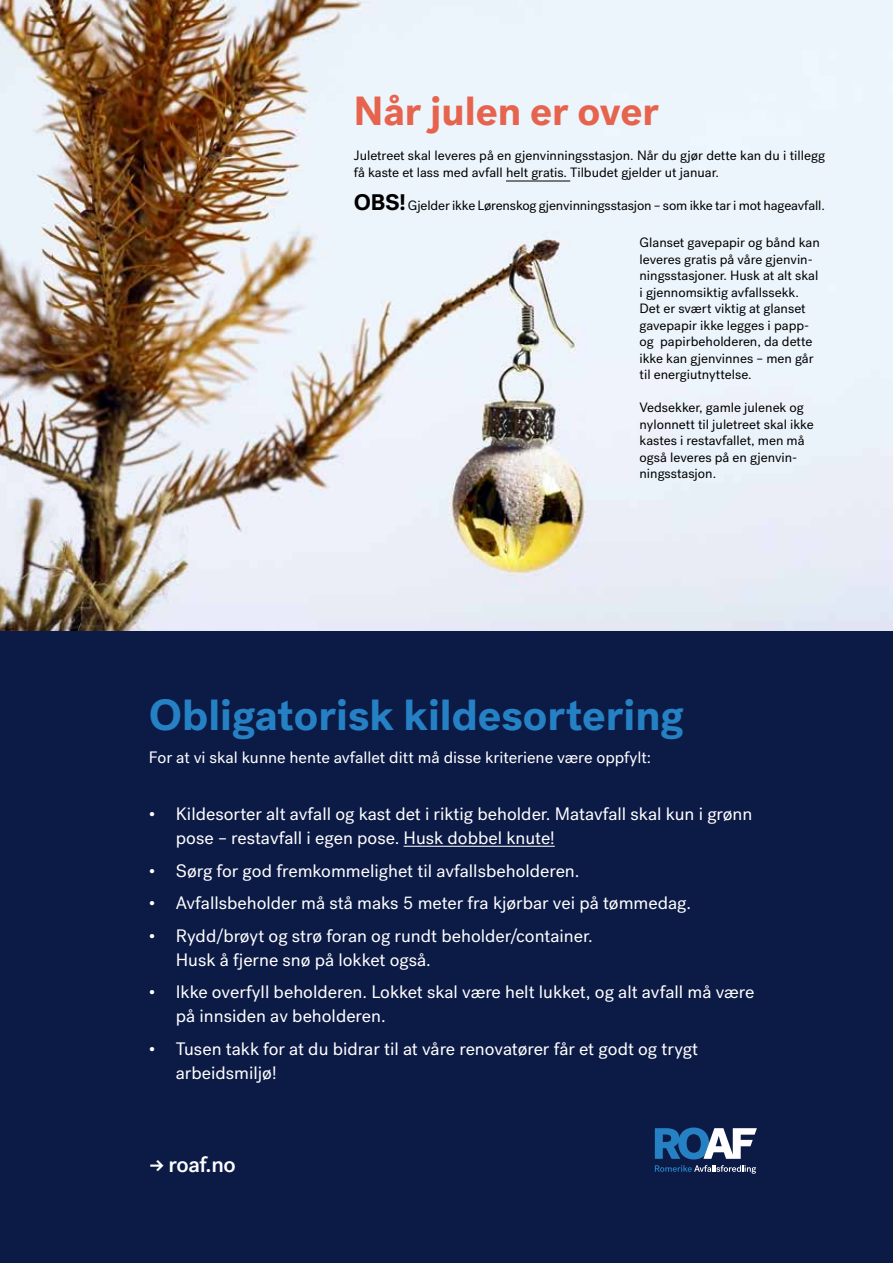
<style>
.page{position:relative;width:893px;height:1263px;background:#fff}
.page>*{position:absolute;margin:0;border:0;box-sizing:border-box;transform-origin:0 0}
.t1{font:700 43.5px "Post Grotesk";color:#2581c4}
.t2{font:700 40.65px "Post Grotesk";color:#e6644e}
.t3{font:500 22.2px "Post Grotesk";letter-spacing:-.02em;color:#fff}
.t4{font:18px/24px "Post Grotesk";color:#fff}
.t5{font:16.5px "Post Grotesk";color:#fff}
.t6{font:13.5px/16.5px "Post Grotesk";color:#000}
.s1{font-weight:700;font-size:22.5px}
.s2{font-weight:700;font-size:18.3px}
</style>
<div class="page">
<img style="left:0;top:0;width:893px;height:631px">
<hr style="left:506px;top:181px;width:64px;height:1px;background:#000">
<div style="left:0;top:631px;width:893px;height:632px;background:#0c1a46"></div>
<hr style="left:404px;top:846px;width:151px;height:1px;background:#fff">
<svg style="left:655px;top:1127px;width:102px;height:32px"></svg>
<svg style="left:655px;top:1165px;width:101px;height:9px"></svg>
<h2 class="t2" style="left:354px;top:85px;width:307px">Når julen er over</h2>
<p class="t6" style="left:354px;top:147px;width:473px">Juletreet skal leveres på en gjenvinningsstasjon. Når du gjør dette kan du i tillegg få kaste et lass med avfall helt gratis. Tilbudet gjelder ut januar.</p>
<p class="t6" style="left:354px;top:197px;width:473px"><span class="s1">OBS!</span> Gjelder ikke Lørenskog gjenvinningsstasjon – som ikke tar i mot hageavfall.</p>
<p class="t6" style="left:639px;top:235px;width:182px">Glanset gavepapir og bånd kan leveres gratis på våre gjenvin&shy;ningsstasjoner. Husk at alt skal i gjennomsiktig avfallssekk.<br>Det er svært viktig at glanset gavepapir ikke legges i papp&shy;og papirbeholderen, da dette ikke kan gjenvinnes – men går til energiutnyttelse.</p>
<p class="t6" style="left:639px;top:400px;width:176px">Vedsekker, gamle julenek og nylonnett til juletreet skal ikke kastes i restavfallet, men må også leveres på en gjenvin&shy;ningsstasjon.</p>
<h1 class="t1" style="left:149px;top:688px;width:537px">Obligatorisk kildesortering</h1>
<p class="t5" style="left:149px;top:748px;width:504px">For at vi skal kunne hente avfallet ditt må disse kriteriene være oppfylt:</p>
<h3 class="t4" style="left:176px;top:802px;width:578px;text-indent:-27px">• Kildesorter alt avfall og kast det i riktig beholder. Matavfall skal kun i grønn pose – restavfall i egen pose. Husk dobbel knute!</h3>
<h3 class="t4" style="left:149px;top:859px;width:432px">• Sørg for god fremkommelighet til avfallsbeholderen.</h3>
<h3 class="t4" style="left:149px;top:891px;width:544px">• Avfallsbeholder må stå maks 5 meter fra kjørbar vei på tømmedag.</h3>
<h3 class="t4" style="left:176px;top:924px;width:418px;text-indent:-27px">• Rydd/brøyt og strø foran og rundt beholder/container.<br>Husk å fjerne snø på lokket også.</h3>
<h3 class="t4" style="left:176px;top:980px;width:580px;text-indent:-27px">• Ikke overfyll beholderen. Lokket skal være helt lukket, og alt avfall må være på innsiden av beholderen.</h3>
<h3 class="t4" style="left:176px;top:1037px;width:524px;text-indent:-27px">• Tusen takk for at du bidrar til at våre renovatører får et godt og trygt arbeidsmiljø!</h3>
<h3 class="t3" style="left:149px;top:1150px;width:88px"><span class="s2">→</span> roaf.no</h3>
</div>
